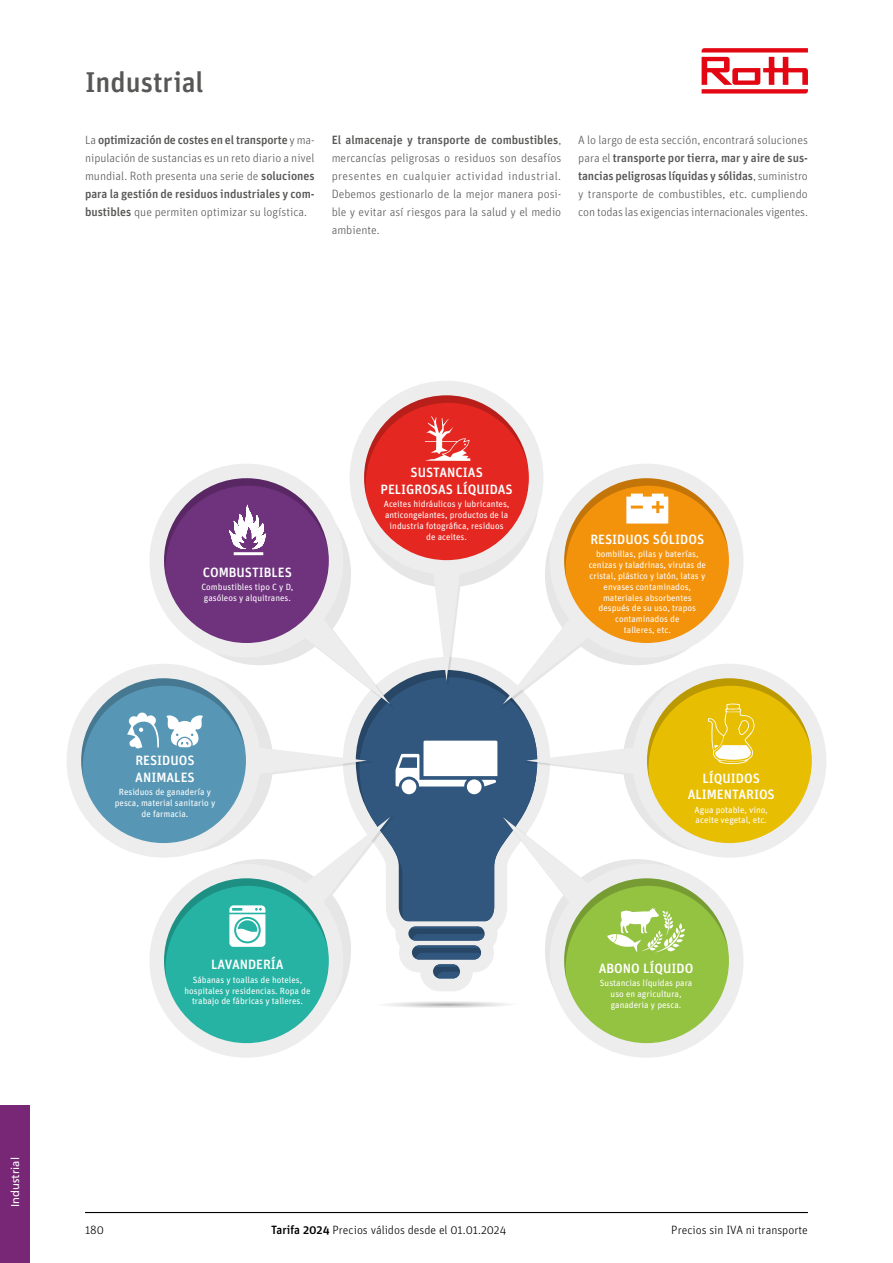
<style>
.page{position:relative;width:893px;height:1263px;background:#fff}
.page>*{position:absolute;margin:0;border:0;box-sizing:border-box;transform-origin:0 0}
.t1{font:500 28.5px "Unit OT";color:#575756}
.t2{font:500 13.5px/16.2px "Unit OT";color:#fff;text-align:center}
.t3{font:300 12px/18px "Unit OT";color:#575756;text-align:justify}
.t4{font:300 12px "Unit OT";color:#000}
.t5{font:11.25px "Frutiger LT Std";color:#fff}
.t6{font:9px/10.8px "Unit OT";color:#fff;text-align:center}
.s1{font-weight:500}
</style>
<div class="page">
<svg style="left:373px;top:1000px;width:147px;height:8px"></svg>
<svg style="left:395px;top:928px;width:104px;height:63px;fill:#f1f1f1"></svg>
<svg style="left:408px;top:926px;width:77px;height:14px"></svg>
<div style="left:412px;top:945px;width:69px;height:14px;background:#284665;border-radius:7px"></div>
<div style="left:433px;top:964px;width:27px;height:14px;background:#284665;border-radius:7px"></div>
<svg style="left:373px;top:687px;width:150px;height:241px;background:#3c6084"></svg>
<svg style="left:412px;top:934px;width:76px;height:14px"></svg>
<svg style="left:416px;top:953px;width:69px;height:14px"></svg>
<svg style="left:437px;top:972px;width:27px;height:14px"></svg>
<svg style="left:367px;top:815px;width:28px;height:192px"></svg>
<svg style="left:353px;top:381px;width:187px;height:300px"></svg>
<div style="left:364px;top:395px;width:165px;height:165px;background:#e52721;border-radius:50%"></div>
<svg style="left:503px;top:454px;width:240px;height:250px"></svg>
<div style="left:564px;top:478px;width:165px;height:165px;background:#f3920b;border-radius:50%"></div>
<svg style="left:526px;top:664px;width:300px;height:191px"></svg>
<div style="left:647px;top:678px;width:165px;height:165px;background:#e8be03;border-radius:50%"></div>
<svg style="left:503px;top:817px;width:250px;height:241px"></svg>
<div style="left:564px;top:878px;width:165px;height:165px;background:#94c241;border-radius:50%"></div>
<svg style="left:150px;top:454px;width:240px;height:250px"></svg>
<div style="left:164px;top:478px;width:165px;height:165px;background:#6f327d;border-radius:50%"></div>
<svg style="left:67px;top:664px;width:300px;height:191px"></svg>
<div style="left:81px;top:678px;width:165px;height:165px;background:#5797b5;border-radius:50%"></div>
<svg style="left:140px;top:817px;width:250px;height:241px"></svg>
<div style="left:164px;top:878px;width:165px;height:165px;background:#26b3a3;border-radius:50%"></div>
<svg style="left:364px;top:395px;width:164px;height:103px"></svg>
<svg style="left:564px;top:478px;width:164px;height:102px"></svg>
<svg style="left:164px;top:478px;width:164px;height:102px"></svg>
<svg style="left:164px;top:878px;width:164px;height:102px"></svg>
<svg style="left:396px;top:741px;width:101px;height:53px"></svg>
<svg style="left:564px;top:878px;width:164px;height:102px"></svg>
<svg style="left:647px;top:678px;width:164px;height:102px"></svg>
<svg style="left:81px;top:678px;width:164px;height:102px"></svg>
<svg style="left:702px;top:48px;width:106px;height:46px"></svg>
<hr style="left:85px;top:1212px;width:723px;height:1px;background:#000">
<div style="left:0;top:1105px;width:30px;height:158px;background:#782776"></div>
<p class="t1" style="left:85px;top:64px;width:120px">Industrial</p>
<p class="t3" style="left:85px;top:131px;width:231px">La <span class="s1">optimización de costes en el transporte</span> y ma&shy;nipulación de sustancias es un reto diario a nivel mundial. Roth presenta una serie de <span class="s1">soluciones para la gestión de residuos industriales y com&shy;bustibles</span> que permiten optimizar su logística.</p>
<p class="t3" style="left:332px;top:131px;width:231px"><span class="s1">El almacenaje y transporte de combustibles</span>, mercancías peligrosas o residuos son desafíos presentes en cualquier actividad industrial.<br>Debemos gestionarlo de la mejor manera posi&shy;ble y evitar así riesgos para la salud y el medio ambiente.</p>
<p class="t3" style="left:578px;top:131px;width:231px">A lo largo de esta sección, encontrará soluciones para el <span class="s1">transporte por tierra, mar y aire de sus&shy;tancias peligrosas líquidas y sólidas</span>, suministro y transporte de combustibles, etc. cumpliendo con todas las exigencias internacionales vigentes.</p>
<p class="t5" style="left:9px;top:1206px;width:51px;rotate:-90deg">Industrial</p>
<p class="t2" style="left:203px;top:564px;width:91px">COMBUSTIBLES</p>
<p class="t6" style="left:201px;top:582px;width:93px;text-align:left">Combustibles tipo C y D, gasóleos y alquitranes.</p>
<p class="t2" style="left:135px;top:752px;width:61px;text-align:left">RESIDUOS<br>ANIMALES</p>
<p class="t6" style="left:115px;top:787px;width:102px">Residuos de ganadería y pesca, material sanitario y de farmacia.</p>
<p class="t2" style="left:211px;top:956px;width:74px">LAVANDERÍA</p>
<p class="t6" style="left:184px;top:974px;width:128px">Sábanas y toallas de hoteles, hospitales y residencias. Ropa de trabajo de fábricas y talleres.</p>
<p class="t2" style="left:380px;top:464px;width:134px">SUSTANCIAS<br>PELIGROSAS LÍQUIDAS</p>
<p class="t6" style="left:384px;top:499px;width:127px">Aceites hidráulicos y lubricantes, anticongelantes, productos de la industria fotográ ca, residuos<br>de aceites.</p>
<p class="t2" style="left:590px;top:531px;width:115px">RESIDUOS SÓLIDOS</p>
<p class="t6" style="left:589px;top:549px;width:119px">bombillas, pilas y baterías, cenizas y taladrinas, virutas de cristal, plástico y latón, latas y envases contaminados, materiales absorbentes después de su uso, trapos contaminados de<br>talleres, etc.</p>
<p class="t2" style="left:688px;top:770px;width:89px">LÍQUIDOS<br>ALIMENTARIOS</p>
<p class="t6" style="left:695px;top:804px;width:75px;text-align:left">Agua potable, vino, aceite vegetal, etc.</p>
<p class="t2" style="left:599px;top:960px;width:96px">ABONO LÍQUIDO</p>
<p class="t6" style="left:600px;top:978px;width:94px">Sustancias líquidas para uso en agricultura, ganaderia y pesca.</p>
<p class="t4" style="left:85px;top:1223px;width:20px">180</p>
<p class="t4" style="left:271px;top:1223px;width:237px"><span class="s1">Tarifa 2024</span> Precios válidos desde el 01.01.2024</p>
<p class="t4" style="left:671px;top:1223px;width:138px">Precios sin IVA ni transporte</p>
</div>
